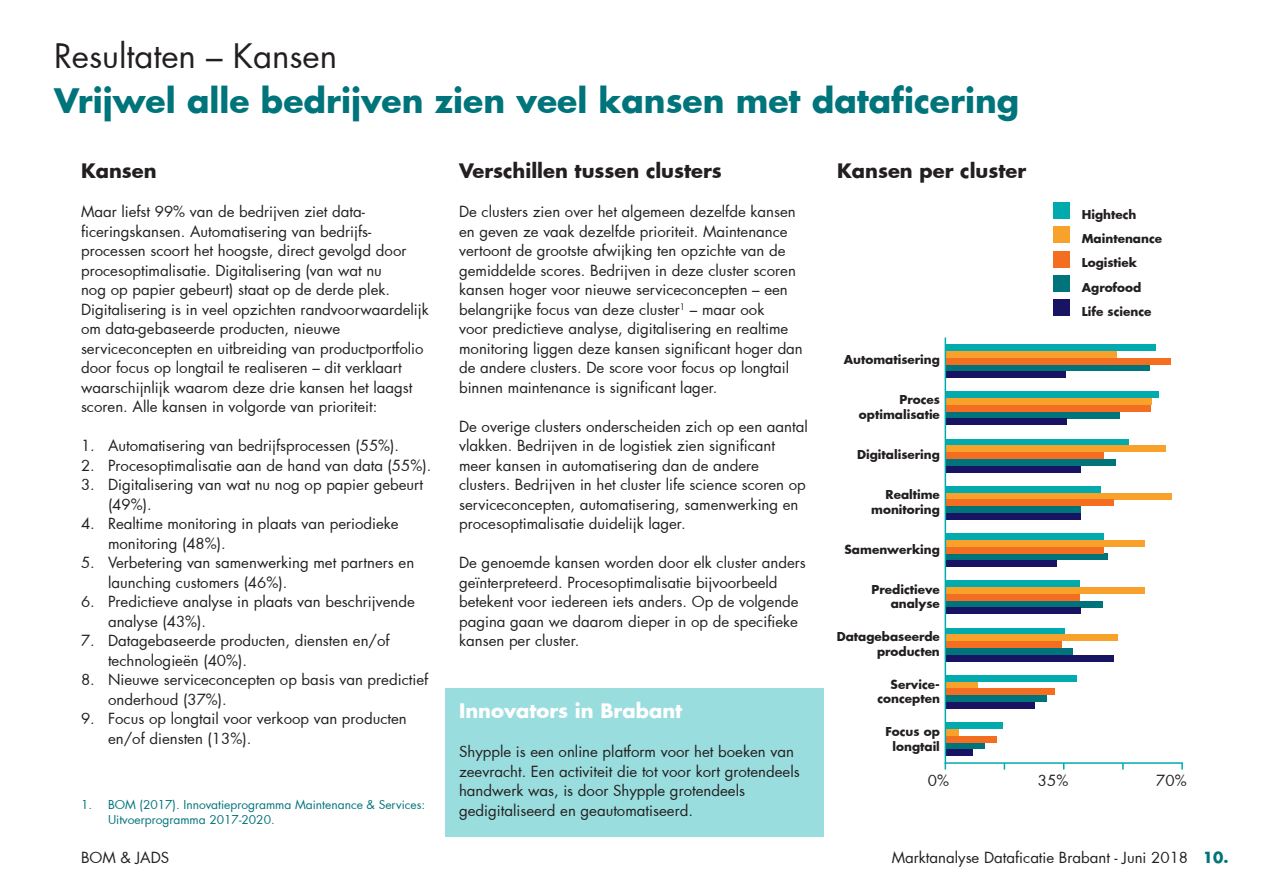
<style>
.page{position:relative;width:1263px;height:893px;background:#fff}
.page>*{position:absolute;margin:0;border:0;box-sizing:border-box;transform-origin:0 0}
.t1{font:700 33px "Futura";color:#00747b}
.t2{font:33px "Futura";color:#231f20}
.t3{font:700 19.5px "Futura";color:#231f20}
.t4{font:700 19.5px "Futura";color:#fff}
.t5{font:15px/19.5px "Futura";color:#231f20}
.t6{font:700 15px "Futura";color:#00747b}
.t7{font:700 12px/14.4px "Futura";color:#231f20;text-align:right}
.t8{font:12px/14.4px "Futura";color:#00747b}
</style>
<div class="page">
<div style="left:446px;top:689px;width:378px;height:148px;background:#9addde"></div>
<div style="left:1053px;top:202px;width:16px;height:17px;background:#00aaad"></div>
<div style="left:1053px;top:227px;width:16px;height:16px;background:#f9a22b"></div>
<div style="left:1053px;top:251px;width:16px;height:16px;background:#f36e21"></div>
<div style="left:1053px;top:275px;width:16px;height:17px;background:#00747b"></div>
<div style="left:1053px;top:300px;width:16px;height:16px;background:#191364"></div>
<div style="left:945px;top:344px;width:211px;height:7px;background:#00aaad"></div>
<div style="left:945px;top:351px;width:172px;height:7px;background:#f9a22b"></div>
<div style="left:945px;top:364px;width:205px;height:7px;background:#00747b"></div>
<div style="left:945px;top:371px;width:121px;height:7px;background:#191364"></div>
<div style="left:945px;top:358px;width:225px;height:6px;background:#f36e21"></div>
<div style="left:945px;top:439px;width:184px;height:7px;background:#00aaad"></div>
<div style="left:945px;top:446px;width:220px;height:6px;background:#f9a22b"></div>
<div style="left:945px;top:459px;width:171px;height:7px;background:#00747b"></div>
<div style="left:945px;top:466px;width:136px;height:6px;background:#191364"></div>
<div style="left:945px;top:452px;width:159px;height:7px;background:#f36e21"></div>
<div style="left:945px;top:486px;width:156px;height:7px;background:#00aaad"></div>
<div style="left:945px;top:493px;width:227px;height:7px;background:#f9a22b"></div>
<div style="left:945px;top:506px;width:135px;height:7px;background:#00747b"></div>
<div style="left:945px;top:513px;width:135px;height:7px;background:#191364"></div>
<div style="left:945px;top:500px;width:169px;height:6px;background:#f36e21"></div>
<div style="left:945px;top:533px;width:159px;height:7px;background:#00aaad"></div>
<div style="left:945px;top:540px;width:199px;height:7px;background:#f9a22b"></div>
<div style="left:945px;top:554px;width:163px;height:6px;background:#00747b"></div>
<div style="left:945px;top:560px;width:112px;height:7px;background:#191364"></div>
<div style="left:945px;top:547px;width:159px;height:7px;background:#f36e21"></div>
<div style="left:945px;top:580px;width:134px;height:7px;background:#00aaad"></div>
<div style="left:945px;top:587px;width:199px;height:7px;background:#f9a22b"></div>
<div style="left:945px;top:601px;width:158px;height:7px;background:#00747b"></div>
<div style="left:945px;top:608px;width:136px;height:6px;background:#191364"></div>
<div style="left:945px;top:594px;width:134px;height:7px;background:#f36e21"></div>
<div style="left:945px;top:628px;width:120px;height:6px;background:#00aaad"></div>
<div style="left:945px;top:634px;width:172px;height:7px;background:#f9a22b"></div>
<div style="left:945px;top:648px;width:127px;height:7px;background:#00747b"></div>
<div style="left:945px;top:655px;width:169px;height:7px;background:#191364"></div>
<div style="left:945px;top:641px;width:117px;height:7px;background:#f36e21"></div>
<div style="left:945px;top:675px;width:132px;height:7px;background:#00aaad"></div>
<div style="left:945px;top:682px;width:33px;height:6px;background:#f9a22b"></div>
<div style="left:945px;top:695px;width:101px;height:7px;background:#00747b"></div>
<div style="left:945px;top:702px;width:89px;height:7px;background:#191364"></div>
<div style="left:945px;top:688px;width:110px;height:7px;background:#f36e21"></div>
<div style="left:945px;top:722px;width:58px;height:7px;background:#00aaad"></div>
<div style="left:945px;top:729px;width:14px;height:7px;background:#f9a22b"></div>
<div style="left:945px;top:742px;width:40px;height:7px;background:#00747b"></div>
<div style="left:945px;top:749px;width:28px;height:7px;background:#191364"></div>
<div style="left:945px;top:736px;width:52px;height:6px;background:#f36e21"></div>
<div style="left:945px;top:392px;width:213px;height:6px;background:#00aaad"></div>
<div style="left:945px;top:398px;width:206px;height:7px;background:#f9a22b"></div>
<div style="left:945px;top:412px;width:174px;height:6px;background:#00747b"></div>
<div style="left:945px;top:418px;width:121px;height:7px;background:#191364"></div>
<div style="left:945px;top:405px;width:205px;height:7px;background:#f36e21"></div>
<hr style="left:945px;top:762px;width:237px;height:2px;background:#00aaad">
<svg style="left:1122px;top:763px;width:2px;height:7px"></svg>
<svg style="left:1181px;top:763px;width:2px;height:7px"></svg>
<hr style="left:945px;top:338px;width:1px;height:432px;background:#00aaad">
<p class="t2" style="left:54px;top:33px;width:285px">Resultaten – Kansen</p>
<p class="t1" style="left:54px;top:78px;width:967px">Vrijwel alle bedrijven zien veel kansen met dataficering</p>
<p class="t3" style="left:81px;top:157px;width:77px">Kansen</p>
<p class="t5" style="left:81px;top:202px;width:349px">Maar liefst 99% van de bedrijven ziet data&shy;ficeringskansen. Automatisering van bedrijfs&shy;processen scoort het hoogste, direct gevolgd door procesoptimalisatie. Digitalisering (van wat nu<br>nog op papier gebeurt) staat op de derde plek.<br>Digitalisering is in veel opzichten randvoorwaardelijk om data-gebaseerde producten, nieuwe serviceconcepten en uitbreiding van productportfolio door focus op longtail te realiseren – dit verklaart waarschijnlijk waarom deze drie kansen het laagst scoren. Alle kansen in volgorde van prioriteit:</p>
<p class="t5" style="left:81px;top:436px;width:320px">1. Automatisering van bedrijfsprocessen (55%).</p>
<p class="t5" style="left:81px;top:455px;width:352px">2. Procesoptimalisatie aan de hand van data (55%).</p>
<p class="t5" style="left:108px;top:475px;width:317px;text-indent:-27px">3. Digitalisering van wat nu nog op papier gebeurt (49%).</p>
<p class="t5" style="left:108px;top:514px;width:292px;text-indent:-27px">4. Realtime monitoring in plaats van periodieke monitoring (48%).</p>
<p class="t5" style="left:108px;top:553px;width:308px;text-indent:-27px">5. Verbetering van samenwerking met partners en launching customers (46%).</p>
<p class="t5" style="left:108px;top:592px;width:308px;text-indent:-27px">6. Predictieve analyse in plaats van beschrijvende analyse (43%).</p>
<p class="t5" style="left:108px;top:631px;width:283px;text-indent:-27px">7. Datagebaseerde producten, diensten en/of technologieën (40%).</p>
<p class="t5" style="left:108px;top:670px;width:322px;text-indent:-27px">8. Nieuwe serviceconcepten op basis van predictief onderhoud (37%).</p>
<p class="t5" style="left:108px;top:709px;width:300px;text-indent:-27px">9. Focus op longtail voor verkoop van producten en/of diensten (13%).</p>
<p class="t8" style="left:108px;top:797px;width:319px;text-indent:-27px">1. BOM (2017). Innovatieprogramma Maintenance &amp; Services:<br>Uitvoerprogramma 2017-2020.</p>
<p class="t3" style="left:459px;top:157px;width:264px">Verschillen tussen clusters</p>
<p class="t5" style="left:459px;top:202px;width:345px">De clusters zien over het algemeen dezelfde kansen en geven ze vaak dezelfde prioriteit. Maintenance vertoont de grootste afwijking ten opzichte van de gemiddelde scores. Bedrijven in deze cluster scoren kansen hoger voor nieuwe serviceconcepten – een belangrijke focus van deze cluster<sup>1</sup> – maar ook<br>voor predictieve analyse, digitalisering en realtime monitoring liggen deze kansen significant hoger dan de andere clusters. De score voor focus op longtail binnen maintenance is significant lager.</p>
<p class="t5" style="left:459px;top:416px;width:350px">De overige clusters onderscheiden zich op een aantal vlakken. Bedrijven in de logistiek zien significant meer kansen in automatisering dan de andere clusters. Bedrijven in het cluster life science scoren op serviceconcepten, automatisering, samenwerking en procesoptimalisatie duidelijk lager.</p>
<p class="t5" style="left:459px;top:553px;width:348px">De genoemde kansen worden door elk cluster anders geïnterpreteerd. Procesoptimalisatie bijvoorbeeld betekent voor iedereen iets anders. Op de volgende pagina gaan we daarom dieper in op de specifieke kansen per cluster.</p>
<p class="t4" style="left:459px;top:697px;width:225px">Innovators in Brabant</p>
<p class="t5" style="left:459px;top:742px;width:342px">Shypple is een online platform voor het boeken van zeevracht. Een activiteit die tot voor kort grotendeels handwerk was, is door Shypple grotendeels gedigitaliseerd en geautomatiseerd.</p>
<p class="t3" style="left:837px;top:157px;width:191px">Kansen per cluster</p>
<p class="t7" style="left:844px;top:352px;width:98px">Automatisering</p>
<p class="t7" style="left:859px;top:392px;width:82px">Proces optimalisatie</p>
<p class="t7" style="left:857px;top:447px;width:84px">Digitalisering</p>
<p class="t7" style="left:871px;top:487px;width:70px">Realtime monitoring</p>
<p class="t7" style="left:844px;top:542px;width:97px">Samenwerking</p>
<p class="t7" style="left:871px;top:582px;width:70px">Predictieve analyse</p>
<p class="t7" style="left:837px;top:629px;width:105px">Datagebaseerde producten</p>
<p class="t7" style="left:877px;top:677px;width:64px">Service&shy;concepten</p>
<p class="t7" style="left:885px;top:724px;width:56px;text-align:center">Focus op longtail</p>
<p class="t7" style="left:1082px;top:207px;width:56px">Hightech</p>
<p class="t7" style="left:1082px;top:226px;width:82px;line-height:24.3px;text-align:left">Maintenance<br>Logistiek<br>Agrofood<br>Life science</p>
<p class="t5" style="left:928px;top:771px;width:23px">0%</p>
<p class="t5" style="left:1038px;top:771px;width:32px">35%</p>
<p class="t5" style="left:1156px;top:771px;width:32px">70%</p>
<p class="t5" style="left:892px;top:848px;width:298px">Marktanalyse Dataficatie Brabant - Juni 2018</p>
<p class="t5" style="left:81px;top:848px;width:90px">BOM &amp; JADS</p>
<p class="t6" style="left:1203px;top:847px;width:27px">10.</p>
</div>
